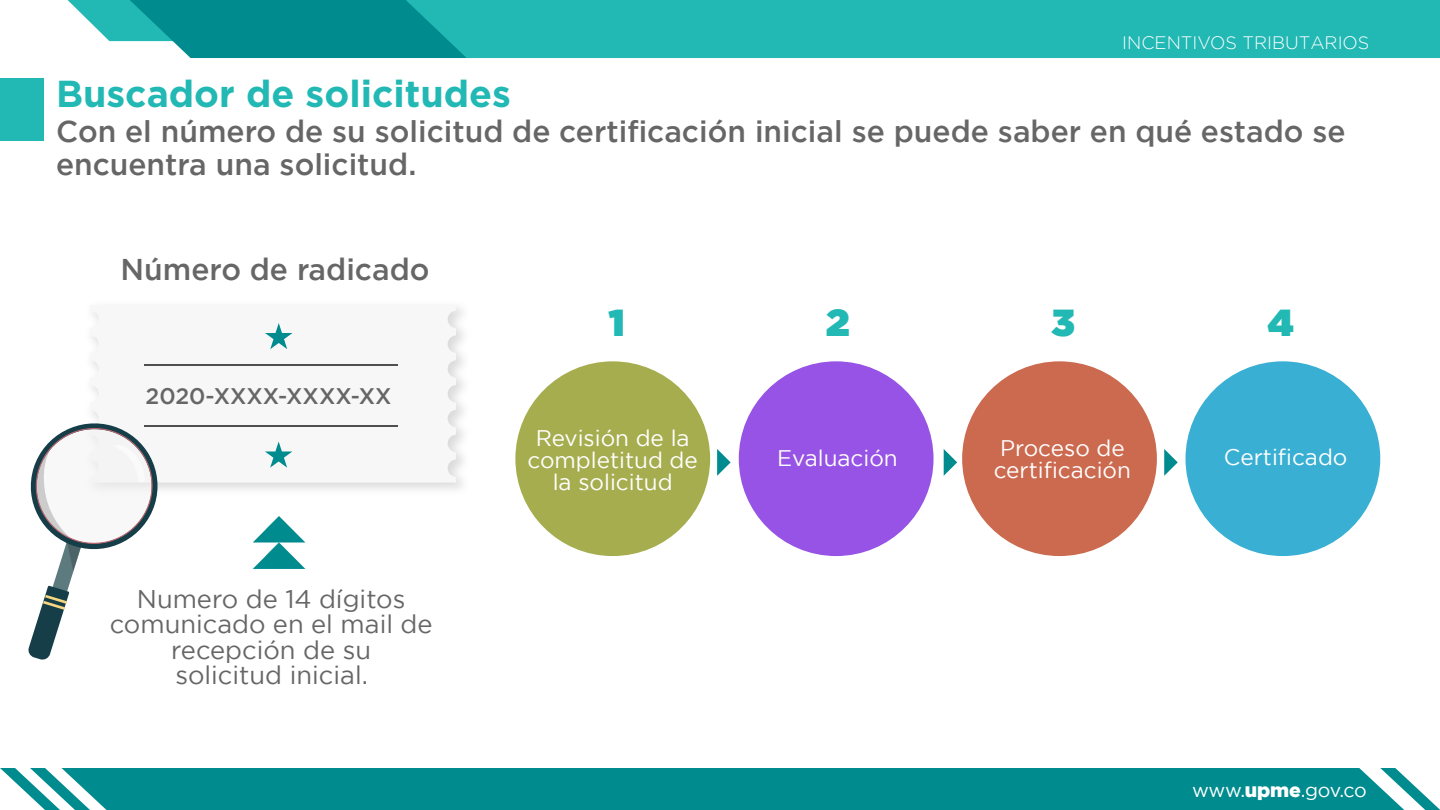
<style>
.page{position:relative;width:1440px;height:810px;background:#fff}
.page>*{position:absolute;margin:0;border:0;box-sizing:border-box;transform-origin:0 0}
.t1{font:700 37.5px "Gotham";color:#22b8b4}
.t2{font:900 37.5px "Gotham";color:#22b8b4}
.t3{font:500 30px/33px "Gotham";color:#666}
.t4{font:25.5px/25.5px "Gotham";color:#666;text-align:center}
.t5{font:22.5px/21.8px "Gotham";color:#fff;text-align:center}
.t6{font:500 22.5px "Gotham";color:#666}
.t7{font:19.5px "Gotham";letter-spacing:-.02em;color:#fff}
.t8{font:300 18px "Gotham";color:#fff}
.s1{font-weight:900}
</style>
<div class="page">
<div style="left:90px;top:768px;width:1290px;height:42px;background:#008b8e"></div>
<svg style="left:1380px;top:768px;width:60px;height:42px"></svg>
<svg style="left:0;top:768px;width:90px;height:42px"></svg>
<svg style="left:68px;top:0;width:338px;height:58px;background:#28a1a3"></svg>
<div style="left:406px;top:0;width:1034px;height:58px;background:#22b8b4"></div>
<div style="left:515px;top:361px;width:195px;height:195px;background:#a6ad4e;border-radius:50%"></div>
<div style="left:739px;top:361px;width:194px;height:195px;background:#9653e5;border-radius:50%"></div>
<div style="left:962px;top:361px;width:195px;height:195px;background:#cc6a50;border-radius:50%"></div>
<div style="left:1185px;top:361px;width:195px;height:195px;background:#39afd3;border-radius:50%"></div>
<svg style="left:90px;top:305px;width:366px;height:178px"></svg>
<hr style="left:144px;top:425px;width:254px;height:2px;background:#4f4f4f">
<hr style="left:144px;top:364px;width:254px;height:2px;background:#4f4f4f">
<svg style="left:265px;top:323px;width:27px;height:26px"></svg>
<svg style="left:265px;top:442px;width:27px;height:26px"></svg>
<svg style="left:253px;top:516px;width:52px;height:53px"></svg>
<svg style="left:717px;top:449px;width:13px;height:27px"></svg>
<svg style="left:944px;top:449px;width:13px;height:27px"></svg>
<svg style="left:1164px;top:449px;width:14px;height:27px"></svg>
<svg style="left:28px;top:416px;width:137px;height:244px"></svg>
<div style="left:0;top:78px;width:44px;height:63px;background:#22b8b4"></div>
<p class="t1" style="left:56px;top:69px;width:456px">Buscador de solicitudes</p>
<p class="t8" style="left:1122px;top:31px;width:249px">INCENTIVOS TRIBUTARIOS</p>
<p class="t3" style="left:56px;top:114px;width:1291px">Con el número de su solicitud de certificación inicial se puede saber en qué estado se encuentra una solicitud.</p>
<p class="t3" style="left:121px;top:252px;width:310px">Número de radicado</p>
<p class="t6" style="left:146px;top:381px;width:247px">2020-XXXX-XXXX-XX</p>
<p class="t4" style="left:110px;top:586px;width:324px">Numero de 14 dígitos comunicado en el mail de recepción de su<br>solicitud inicial.</p>
<p class="t2" style="left:609px;top:296px;width:17px">1</p>
<p class="t2" style="left:826px;top:296px;width:25px">2</p>
<p class="t2" style="left:1051px;top:296px;width:25px">3</p>
<p class="t2" style="left:1267px;top:296px;width:27px">4</p>
<p class="t5" style="left:527px;top:427px;width:172px">Revisión de la completitud de la solicitud</p>
<p class="t5" style="left:777px;top:447px;width:122px">Evaluación</p>
<p class="t5" style="left:994px;top:437px;width:139px;text-align:left">Proceso de certificación</p>
<p class="t5" style="left:1224px;top:446px;width:125px">Certificado</p>
<p class="t7" style="left:1192px;top:778px;width:176px">www.<span class="s1">upme</span>.gov.co</p>
</div>
